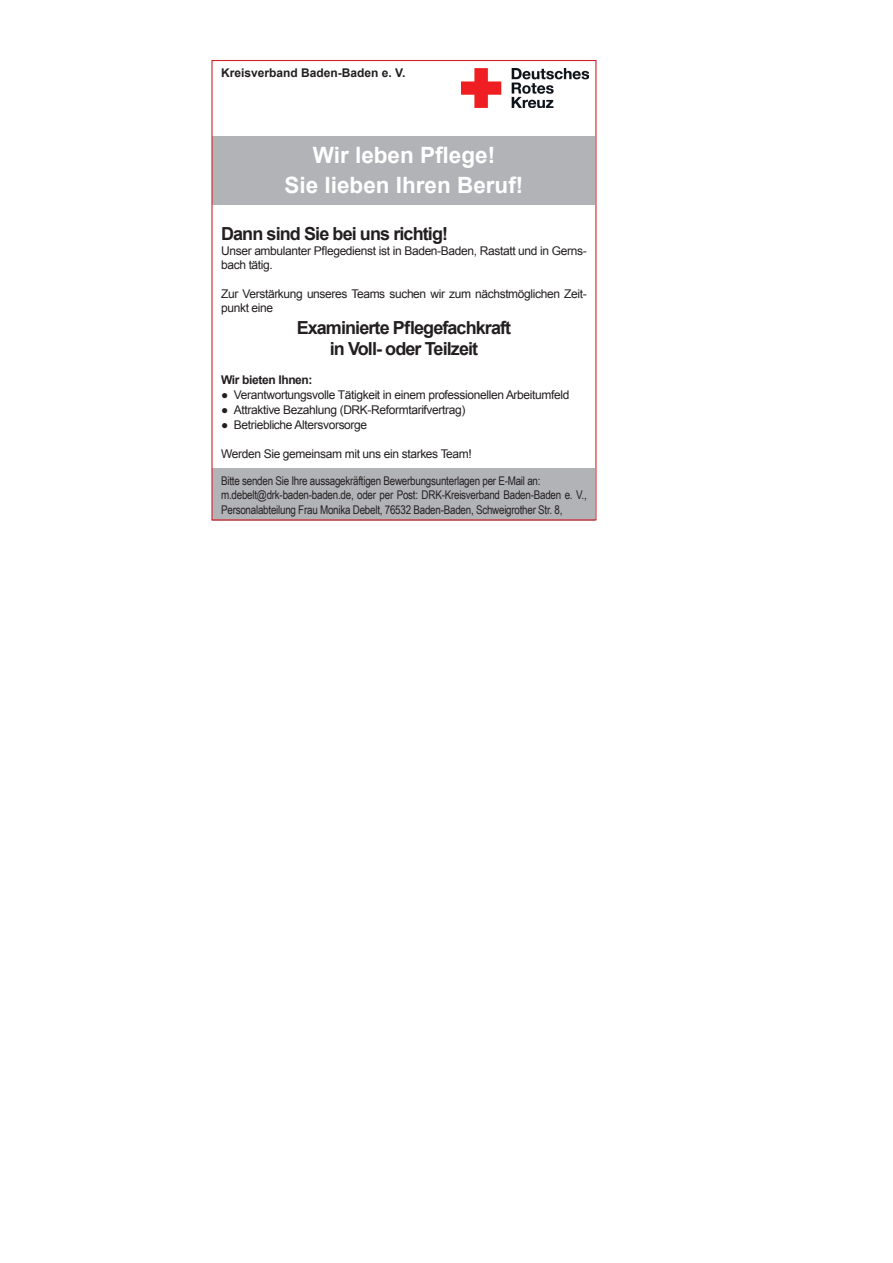
<style>
.page{position:relative;width:893px;height:1263px;background:#fff}
.page>*{position:absolute;margin:0;border:0;box-sizing:border-box;transform-origin:0 0}
.t1{font:700 22.5px/30px "Arial";color:#fff;text-align:center}
.t2{font:700 18px/21.6px "Arial";letter-spacing:-.05em;color:#231f20;text-align:center}
.t3{font:12px/14.4px "Arial";letter-spacing:-.03em;color:#231f20}
.t4{font:12px/14.4px "Arial Narrow";letter-spacing:-.02em;color:#231f20}
.t5{font:700 12px "Arial";color:#231f20}
.t6{font:700 12px "Arial";letter-spacing:-.03em;color:#231f20}
</style>
<div class="page">
<div style="left:213px;top:468px;width:382px;height:52px;background:#b2b3b7"></div>
<div style="left:213px;top:136px;width:382px;height:68px;background:#b2b3b7"></div>
<img style="left:461px;top:68px;width:128px;height:39px">
<p class="t5" style="left:221px;top:65px;width:186px">Kreisverband Baden-Baden e. V.</p>
<h1 class="t1" style="left:285px;top:141px;width:240px">Wir leben Pflege!<br>Sie lieben Ihren Beruf!</h1>
<h2 class="t2" style="left:221px;top:224px;width:228px">Dann sind Sie bei uns richtig!</h2>
<p class="t3" style="left:221px;top:243px;width:367px">Unser ambulanter Pflegedienst ist in Baden-Baden, Rastatt und in Gerns&shy;bach tätig.</p>
<p class="t3" style="left:221px;top:286px;width:367px">Zur Verstärkung unseres Teams suchen wir zum nächstmöglichen Zeit&shy;punkt eine</p>
<h2 class="t2" style="left:297px;top:317px;width:216px">Examinierte Pflegefachkraft in Voll- oder Teilzeit</h2>
<p class="t6" style="left:221px;top:372px;width:93px">Wir bieten Ihnen:</p>
<p class="t3" style="left:221px;top:388px;width:350px">● Verantwortungsvolle Tätigkeit in einem professionellen Arbeitumfeld</p>
<p class="t3" style="left:221px;top:403px;width:246px">● Attraktive Bezahlung (DRK-Reformtarifvertrag)</p>
<p class="t3" style="left:221px;top:418px;width:148px">● Betriebliche Altersvorsorge</p>
<p class="t3" style="left:221px;top:447px;width:252px">Werden Sie gemeinsam mit uns ein starkes Team!</p>
<p class="t4" style="left:221px;top:473px;width:367px">Bitte senden Sie Ihre aussagekräftigen Bewerbungsunterlagen per E-Mail an: m.debelt@drk-baden-baden.de, oder per Post: DRK-Kreisverband Baden-Baden e. V.,<br>Personalabteilung Frau Monika Debelt, 76532 Baden-Baden, Schweigrother Str. 8,</p>
</div>
